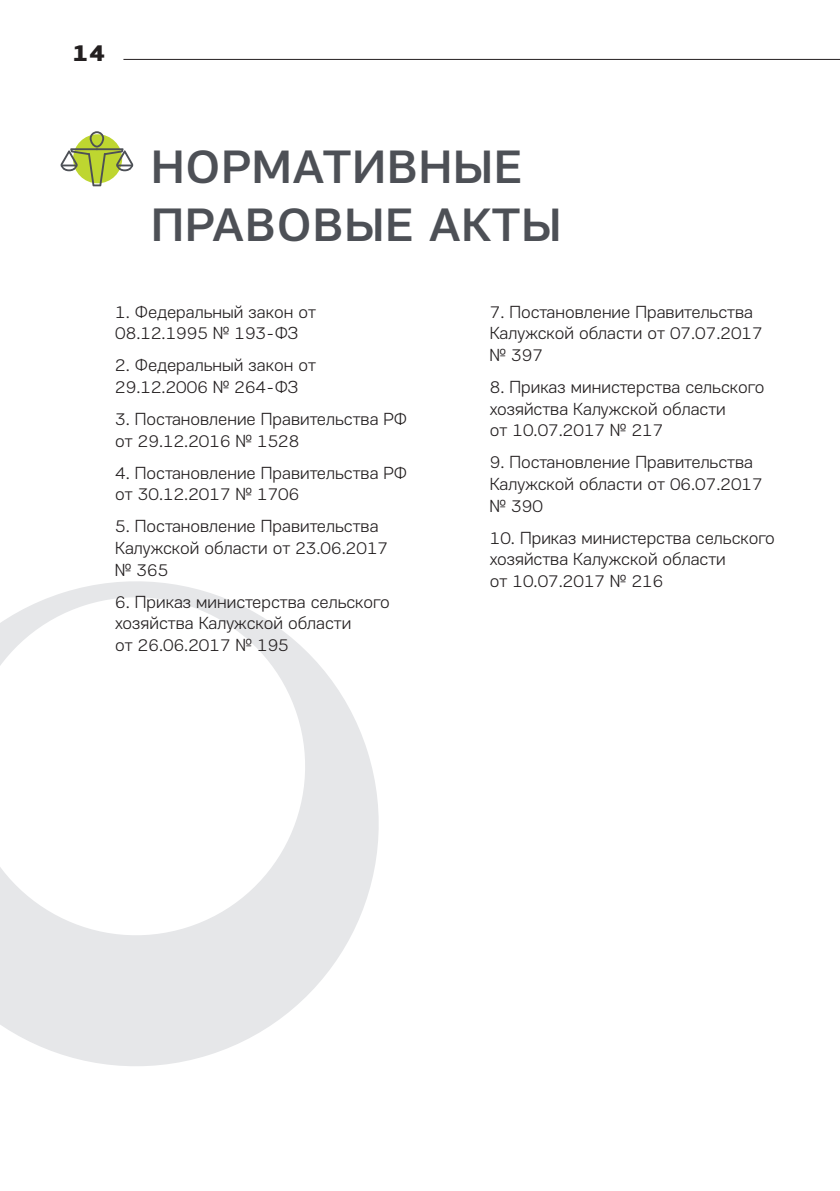
<style>
.page{position:relative;width:840px;height:1191px;background:#fff}
.page>*{position:absolute;margin:0;border:0;box-sizing:border-box;transform-origin:0 0}
.t1{font:500 48px/57.6px "PF Encore Sans Pro";letter-spacing:.02em;color:#4d5056}
.t2{font:900 24px "PF Encore Sans Pro";color:#231f20}
.t3{font:300 18px/21.6px "PF Encore Sans Pro";color:#231f20}
</style>
<div class="page">
<hr style="left:123px;top:59px;width:716px;height:1px;background:#231f20">
<svg style="left:0;top:672px;width:379px;height:394px;fill:#e6e7e9"></svg>
<svg style="left:0;top:581px;width:325px;height:374px"></svg>
<svg style="left:60px;top:131px;width:73px;height:55px"></svg>
<h2 class="t2" style="left:72px;top:37px;width:35px">14</h2>
<h1 class="t1" style="left:151px;top:139px;width:411px">НОРМАТИВНЫЕ<br>ПРАВОВЫЕ АКТЫ</h1>
<p class="t3" style="left:115px;top:301px;width:202px">1. Федеральный закон от<br>08.12.1995 № 193-ФЗ</p>
<p class="t3" style="left:115px;top:355px;width:202px">2. Федеральный закон от<br>29.12.2006 № 264-ФЗ</p>
<p class="t3" style="left:115px;top:408px;width:293px">3. Постановление Правительства РФ от 29.12.2016 № 1528</p>
<p class="t3" style="left:115px;top:462px;width:293px">4. Постановление Правительства РФ от 30.12.2017 № 1706</p>
<p class="t3" style="left:115px;top:515px;width:274px">5. Постановление Правительства<br>Калужской области от 23.06.2017 № 365</p>
<p class="t3" style="left:115px;top:591px;width:276px">6. Приказ министерства сельского хозяйства Калужской области<br>от 26.06.2017 № 195</p>
<p class="t3" style="left:489px;top:301px;width:274px">7. Постановление Правительства<br>Калужской области от 07.07.2017 № 397</p>
<p class="t3" style="left:489px;top:376px;width:276px">8. Приказ министерства сельского хозяйства Калужской области<br>от 10.07.2017 № 217</p>
<p class="t3" style="left:489px;top:451px;width:274px">9. Постановление Правительства<br>Калужской области от 06.07.2017 № 390</p>
<p class="t3" style="left:489px;top:527px;width:286px">10. Приказ министерства сельского хозяйства Калужской области<br>от 10.07.2017 № 216</p>
</div>
